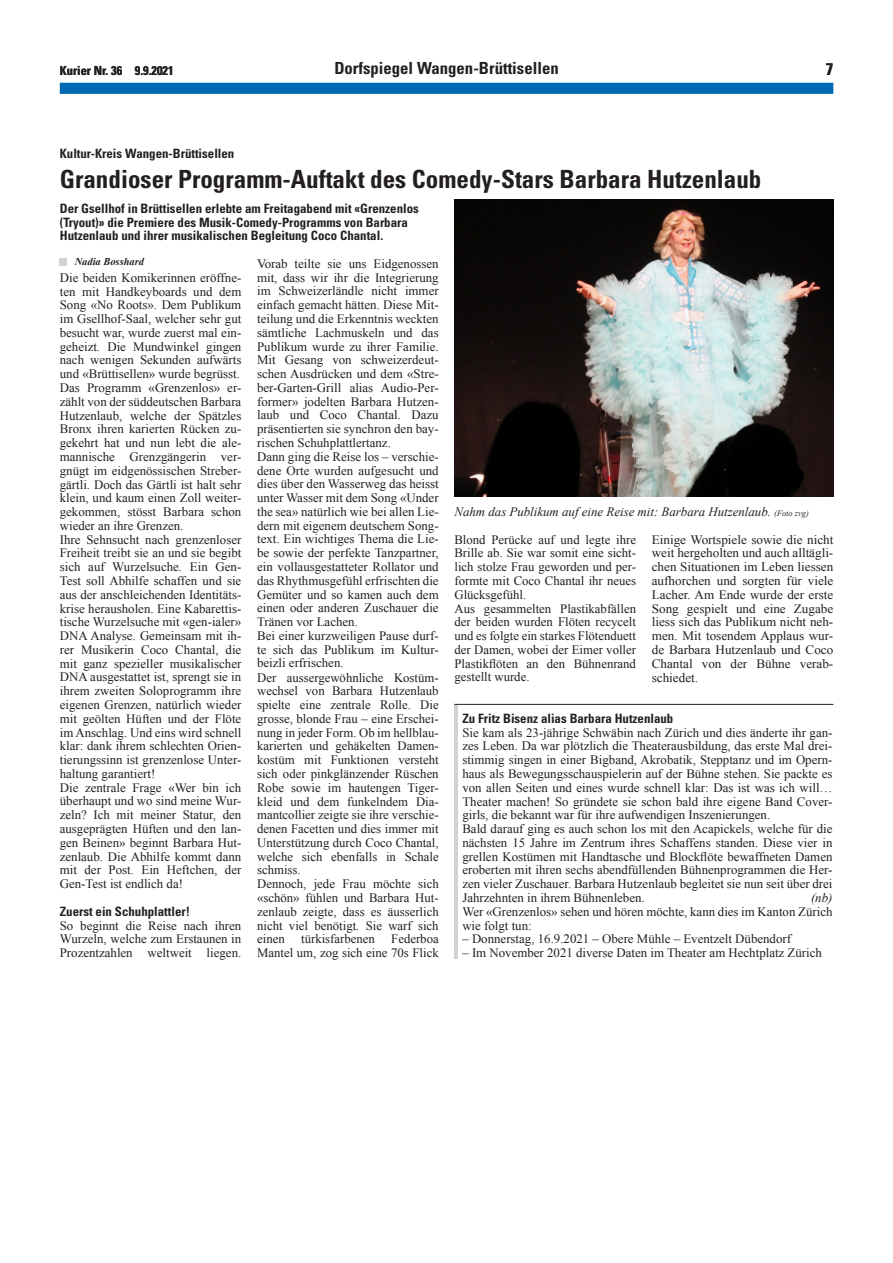
<style>
.page{position:relative;width:893px;height:1263px;background:#fff}
.page>*{position:absolute;margin:0;border:0;box-sizing:border-box;transform-origin:0 0}
.t1{font:700 condensed 25.05px "Univers";color:#231f20}
.t2{font:700 condensed 16.65px "Univers";color:#231f20}
.t3{font:12.9px/13.8px "Times New Roman";color:#231f20}
.t4{font:700 condensed 12.9px/13.8px "Univers";color:#231f20}
.t5{font:italic 12.9px "Times New Roman";color:#231f20}
.t6{font:700 condensed 12.6px "Univers";color:#231f20}
.t7{font:italic 700 10.5px "Times New Roman";color:#231f20}
.s1{font-family:"Univers";font-weight:700;font-stretch:condensed}
.s2{font-size:8.4px}
.s3{font-style:italic}
</style>
<div class="page">
<div style="left:60px;top:83px;width:773px;height:11px;background:#0168b3"></div>
<div style="left:60px;top:258px;width:7px;height:7px;background:#d1d2d4"></div>
<img style="left:455px;top:199px;width:378px;height:297px">
<hr style="left:454px;top:704px;width:4px;height:254px;background:#d1d2d4">
<hr style="left:454px;top:704px;width:379px;height:1px;background:#231f20">
<p class="t6" style="left:60px;top:62px;width:115px">Kurier Nr. 36 9.9.2021</p>
<p class="t2" style="left:334px;top:58px;width:226px">Dorfspiegel Wangen-Brüttisellen</p>
<p class="t2" style="left:826px;top:59px;width:9px">7</p>
<p class="t4" style="left:60px;top:146px;width:176px">Kultur-Kreis Wangen-Brüttisellen</p>
<p class="t1" style="left:60px;top:164px;width:703px">Grandioser Programm-Auftakt des Comedy-Stars Barbara Hutzenlaub</p>
<p class="t4" style="left:60px;top:201px;width:361px">Der Gsellhof in Brüttisellen erlebte am Freitagabend mit «Grenzenlos (Tryout)» die Premiere des Musik-Comedy-Programms von Barbara<br>Hutzenlaub und ihrer musikalischen Begleitung Coco Chantal.</p>
<p class="t7" style="left:75px;top:254px;width:71px">Nadia Bosshard</p>
<p class="t3" style="left:60px;top:270px;width:183px">Die beiden Komikerinnen eröffne&shy;ten mit Handkeyboards und dem<br>Song «No Roots». Dem Publikum im Gsellhof-Saal, welcher sehr gut besucht war, wurde zuerst mal ein&shy;geheizt. Die Mundwinkel gingen nach wenigen Sekunden aufwärts und «Brüttisellen» wurde begrüsst.<br>Das Programm «Grenzenlos» er&shy;zählt von der süddeutschen Barbara<br>Hutzenlaub, welche der Spätzles<br>Bronx ihren karierten Rücken zu&shy;gekehrt hat und nun lebt die ale&shy;mannische Grenzgängerin ver&shy;gnügt im eidgenössischen Streber&shy;gärtli. Doch das Gärtli ist halt sehr klein, und kaum einen Zoll weiter&shy;gekommen, stösst Barbara schon wieder an ihre Grenzen.<br>Ihre Sehnsucht nach grenzenloser<br>Freiheit treibt sie an und sie begibt sich auf Wurzelsuche. Ein Gen-<br>Test soll Abhilfe schaffen und sie aus der anschleichenden Identitäts&shy;krise herausholen. Eine Kabarettis&shy;tische Wurzelsuche mit «gen-ialer»<br>DNA Analyse. Gemeinsam mit ih&shy;rer Musikerin Coco Chantal, die mit ganz spezieller musikalischer<br>DNA ausgestattet ist, sprengt sie in ihrem zweiten Soloprogramm ihre eigenen Grenzen, natürlich wieder mit geölten Hüften und der Flöte im Anschlag. Und eins wird schnell klar: dank ihrem schlechten Orien&shy;tierungssinn ist grenzenlose Unter&shy;haltung garantiert!<br>Die zentrale Frage «Wer bin ich überhaupt und wo sind meine Wur&shy;zeln? Ich mit meiner Statur, den ausgeprägten Hüften und den lan&shy;gen Beinen» beginnt Barbara Hut&shy;zenlaub. Die Abhilfe kommt dann mit der Post. Ein Heftchen, der<br>Gen-Test ist endlich da!</p>
<p class="t3" style="left:60px;top:904px;width:183px"><span class="s1">Zuerst ein Schuhplattler!<br></span>So beginnt die Reise nach ihren<br>Wurzeln, welche zum Erstaunen in<br>Prozentzahlen weltweit liegen.</p>
<p class="t3" style="left:257px;top:256px;width:183px">Vorab teilte sie uns Eidgenossen mit, dass wir ihr die Integrierung im Schweizerländle nicht immer einfach gemacht hätten. Diese Mit&shy;teilung und die Erkenntnis weckten sämtliche Lachmuskeln und das<br>Publikum wurde zu ihrer Familie.<br>Mit Gesang von schweizerdeut&shy;schen Ausdrücken und dem «Stre&shy;ber-Garten-Grill alias Audio-Per&shy;former» jodelten Barbara Hutzen&shy;laub und Coco Chantal. Dazu präsentierten sie synchron den bay&shy;rischen Schuhplattlertanz.<br>Dann ging die Reise los – verschie&shy;dene Orte wurden aufgesucht und dies über den Wasserweg das heisst unter Wasser mit dem Song «Under the sea» natürlich wie bei allen Lie&shy;dern mit eigenem deutschem Song&shy;text. Ein wichtiges Thema die Lie&shy;be sowie der perfekte Tanzpartner, ein vollausgestatteter Rollator und das Rhythmusgefühl erfrischten die<br>Gemüter und so kamen auch dem einen oder anderen Zuschauer die<br>Tränen vor Lachen.<br>Bei einer kurzweiligen Pause durf&shy;te sich das Publikum im Kultur&shy;beizli erfrischen.<br>Der aussergewöhnliche Kostüm&shy;wechsel von Barbara Hutzenlaub spielte eine zentrale Rolle. Die grosse, blonde Frau – eine Erschei&shy;nung in jeder Form. Ob im hellblau&shy;karierten und gehäkelten Damen&shy;kostüm mit Funktionen versteht sich oder pinkglänzender Rüschen<br>Robe sowie im hautengen Tiger&shy;kleid und dem funkelndem Dia&shy;mantcollier zeigte sie ihre verschie&shy;denen Facetten und dies immer mit<br>Unterstützung durch Coco Chantal, welche sich ebenfalls in Schale schmiss.<br>Dennoch, jede Frau möchte sich «schön» fühlen und Barbara Hut&shy;zenlaub zeigte, dass es äusserlich nicht viel benötigt. Sie warf sich einen</p>
<p class="t3" style="left:257px;top:932px;width:183px;text-align:right">Federboa<br>Mantel um, zog sich eine 70s Flick</p>
<p class="t3" style="left:301px;top:932px;width:75px">türkisfarbenen</p>
<p class="t5" style="left:454px;top:503px;width:356px">Nahm das Publikum auf eine Reise mit: Barbara Hutzenlaub. <span class="s2">(Foto zvg)</span></p>
<p class="t3" style="left:454px;top:532px;width:183px">Blond Perücke auf und legte ihre<br>Brille ab. Sie war somit eine sicht&shy;lich stolze Frau geworden und per&shy;formte mit Coco Chantal ihr neues<br>Glücksgefühl.<br>Aus gesammelten Plastikabfällen der beiden wurden Flöten recycelt und es folgte ein starkes Flötenduett der Damen, wobei der Eimer voller<br>Plastikflöten an den Bühnenrand gestellt wurde.</p>
<p class="t3" style="left:652px;top:532px;width:183px;text-align:justify">Einige Wortspiele sowie die nicht weit hergeholten und auch alltägli&shy;chen Situationen im Leben liessen aufhorchen und sorgten für viele Lacher. Am Ende wurde der erste Song gespielt und eine Zugabe liess sich das Publikum nicht neh&shy;men. Mit tosendem Applaus wur&shy;de Barbara Hutzenlaub und Coco Chantal von der Bühne verab&shy;schiedet.</p>
<p class="t3" style="left:462px;top:711px;width:372px"><span class="s1">Zu Fritz Bisenz alias Barbara Hutzenlaub<br></span>Sie kam als 23-jährige Schwäbin nach Zürich und dies änderte ihr gan&shy;zes Leben. Da war plötzlich die Theaterausbildung, das erste Mal drei&shy;stimmig singen in einer Bigband, Akrobatik, Stepptanz und im Opern&shy;haus als Bewegungsschauspielerin auf der Bühne stehen. Sie packte es von allen Seiten und eines wurde schnell klar: Das ist was ich will… Theater machen! So gründete sie schon bald ihre eigene Band Cover&shy;girls, die bekannt war für ihre aufwendigen Inszenierungen.<br>Bald darauf ging es auch schon los mit den Acapickels, welche für die nächsten 15 Jahre im Zentrum ihres Schaffens standen. Diese vier in grellen Kostümen mit Handtasche und Blockflöte bewaffneten Damen eroberten mit ihren sechs abendfüllenden Bühnenprogrammen die Her&shy;zen vieler Zuschauer. Barbara Hutzenlaub begleitet sie nun seit über drei Jahrzehnten in ihrem Bühnenleben.</p>
<p class="t3" style="left:462px;top:891px;width:372px;text-align:justify;text-indent:349px"><span class="s3">(nb)<br></span>Wer «Grenzenlos» sehen und hören möchte, kann dies im Kanton Zürich wie folgt tun:</p>
<p class="t3" style="left:462px;top:932px;width:330px">– Donnerstag, 16.9.2021 – Obere Mühle – Eventzelt Dübendorf</p>
<p class="t3" style="left:462px;top:946px;width:361px">– Im November 2021 diverse Daten im Theater am Hechtplatz Zürich</p>
</div>
